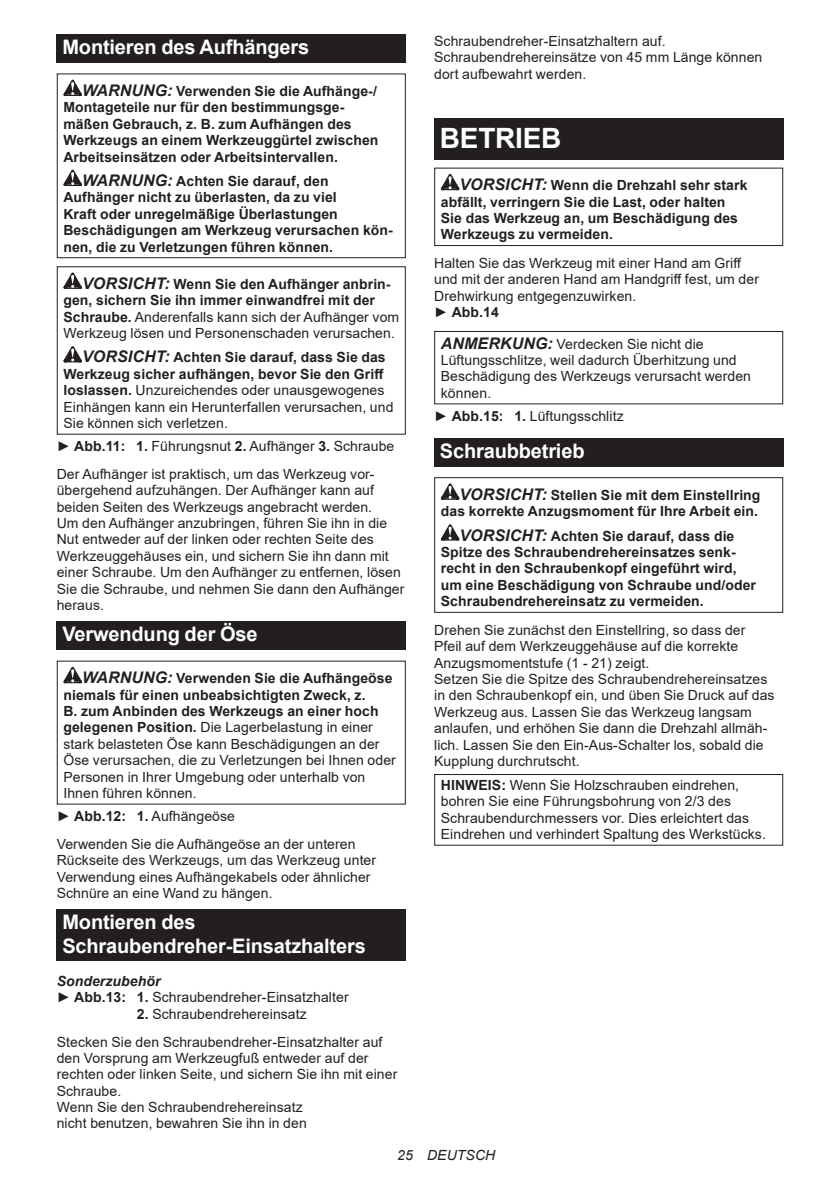
<style>
.page{position:relative;width:840px;height:1191px;background:#fff}
.page>*{position:absolute;margin:0;border:0;box-sizing:border-box;transform-origin:0 0}
.t1{font:700 28px "Arial";letter-spacing:-.01em;color:#fff}
.t2{font:700 20px/23.4px "Arial";letter-spacing:-.01em;color:#fff}
.t3{font:14px/16.4px "Arial";letter-spacing:.005em;color:#231f20}
.t4{font:700 14px/16.4px "Arial";letter-spacing:.005em;color:#231f20}
.t5{font:italic 14px "Arial";letter-spacing:.005em;color:#231f20}
.s1{font-style:italic;font-size:16px}
.s2{font-weight:700;font-style:italic;font-size:16px}
.s3{font-weight:700}
.s4{font-weight:700;font-style:italic}
</style>
<div class="page">
<div style="left:57px;top:34px;width:348px;height:29px;background:#231f20"></div>
<svg style="left:63px;top:80px;width:19px;height:16px"></svg>
<svg style="left:63px;top:170px;width:19px;height:16px"></svg>
<div style="left:57px;top:73px;width:348px;height:185px;border:1px solid #231f20"></div>
<svg style="left:63px;top:272px;width:19px;height:17px"></svg>
<svg style="left:63px;top:346px;width:19px;height:16px"></svg>
<div style="left:57px;top:621px;width:348px;height:29px;background:#231f20"></div>
<svg style="left:63px;top:667px;width:19px;height:16px"></svg>
<div style="left:57px;top:909px;width:348px;height:52px;background:#231f20"></div>
<div style="left:434px;top:118px;width:348px;height:42px;background:#231f20"></div>
<svg style="left:440px;top:174px;width:19px;height:16px"></svg>
<div style="left:434px;top:168px;width:348px;height:78px;border:1px solid #231f20"></div>
<div style="left:434px;top:331px;width:348px;height:73px;border:1px solid #231f20"></div>
<div style="left:434px;top:438px;width:348px;height:28px;background:#231f20"></div>
<svg style="left:440px;top:483px;width:19px;height:17px"></svg>
<svg style="left:440px;top:524px;width:19px;height:16px"></svg>
<div style="left:434px;top:477px;width:348px;height:136px;border:1px solid #231f20"></div>
<div style="left:434px;top:774px;width:348px;height:71px;border:1px solid #231f20"></div>
<h2 class="t2" style="left:62px;top:36px;width:248px">Montieren des Aufhängers</h2>
<p class="t4" style="left:63px;top:83px;width:316px;text-indent:19px"><span class="s1">WARNUNG:</span> Verwenden Sie die Aufhänge-/ Montageteile nur für den bestimmungsge&shy;mäßen Gebrauch, z. B. zum Aufhängen des Werkzeugs an einem Werkzeuggürtel zwischen Arbeitseinsätzen oder Arbeitsintervallen.</p>
<p class="t4" style="left:63px;top:173px;width:330px;text-indent:19px"><span class="s1">WARNUNG:</span> Achten Sie darauf, den Aufhänger nicht zu überlasten, da zu viel<br>Kraft oder unregelmäßige Überlastungen Beschädigungen am Werkzeug verursachen kön&shy;nen, die zu Verletzungen führen können.</p>
<p class="t3" style="left:63px;top:276px;width:337px;text-indent:19px"><span class="s2">VORSICHT:</span> <span class="s3">Wenn Sie den Aufhänger anbrin&shy;gen, sichern Sie ihn immer einwandfrei mit der Schraube.</span> Anderenfalls kann sich der Aufhänger vom Werkzeug lösen und Personenschaden verursachen.</p>
<p class="t3" style="left:63px;top:349px;width:331px;text-indent:19px"><span class="s2">VORSICHT:</span> <span class="s3">Achten Sie darauf, dass Sie das Werkzeug sicher aufhängen, bevor Sie den Griff loslassen.</span> Unzureichendes oder unausgewogenes Einhängen kann ein Herunterfallen verursachen, und Sie können sich verletzen.</p>
<p class="t3" style="left:57px;top:432px;width:339px;line-height:27.8px">► <span class="s3">Abb.11: 1.</span> Führungsnut <span class="s3">2.</span> Aufhänger <span class="s3">3.</span> Schraube<br>Der Aufhänger ist praktisch, um das Werkzeug vor-</p>
<p class="t3" style="left:57px;top:482px;width:349px">übergehend aufzuhängen. Der Aufhänger kann auf beiden Seiten des Werkzeugs angebracht werden.<br>Um den Aufhänger anzubringen, führen Sie ihn in die Nut entweder auf der linken oder rechten Seite des Werkzeuggehäuses ein, und sichern Sie ihn dann mit einer Schraube. Um den Aufhänger zu entfernen, lösen Sie die Schraube, und nehmen Sie dann den Aufhänger heraus.</p>
<h2 class="t2" style="left:62px;top:623px;width:197px">Verwendung der Öse</h2>
<p class="t3" style="left:63px;top:670px;width:334px;text-indent:19px"><span class="s2">WARNUNG:</span> <span class="s3">Verwenden Sie die Aufhängeöse niemals für einen unbeabsichtigten Zweck, z.<br>B. zum Anbinden des Werkzeugs an einer hoch gelegenen Position.</span> Die Lagerbelastung in einer stark belasteten Öse kann Beschädigungen an der Öse verursachen, die zu Verletzungen bei Ihnen oder Personen in Ihrer Umgebung oder unterhalb von Ihnen führen können.</p>
<p class="t3" style="left:57px;top:802px;width:300px;line-height:27.8px">► <span class="s3">Abb.12: 1.</span> Aufhängeöse<br>Verwenden Sie die Aufhängeöse an der unteren</p>
<p class="t3" style="left:57px;top:852px;width:321px">Rückseite des Werkzeugs, um das Werkzeug unter<br>Verwendung eines Aufhängekabels oder ähnlicher<br>Schnüre an eine Wand zu hängen.</p>
<h2 class="t2" style="left:62px;top:910px;width:305px">Montieren des<br>Schraubendreher-Einsatzhalters</h2>
<p class="t3" style="left:57px;top:972px;width:293px"><span class="s4">Sonderzubehör<br></span>► <span class="s3">Abb.13: 1.</span> Schraubendreher-Einsatzhalter</p>
<p class="t3" style="left:57px;top:1000px;width:327px;line-height:27.8px;text-align:center"><span class="s3">2.</span> Schraubendrehereinsatz<br>Stecken Sie den Schraubendreher-Einsatzhalter auf</p>
<p class="t3" style="left:57px;top:1049px;width:342px">den Vorsprung am Werkzeugfuß entweder auf der rechten oder linken Seite, und sichern Sie ihn mit einer Schraube.<br>Wenn Sie den Schraubendrehereinsatz<br>nicht benutzen, bewahren Sie ihn in den</p>
<p class="t3" style="left:434px;top:33px;width:329px">Schraubendreher-Einsatzhaltern auf.<br>Schraubendrehereinsätze von 45 mm Länge können dort aufbewahrt werden.</p>
<h1 class="t1" style="left:439px;top:119px;width:123px">BETRIEB</h1>
<p class="t4" style="left:440px;top:177px;width:308px;text-indent:19px"><span class="s1">VORSICHT:</span> Wenn die Drehzahl sehr stark abfällt, verringern Sie die Last, oder halten Sie das Werkzeug an, um Beschädigung des Werkzeugs zu vermeiden.</p>
<p class="t3" style="left:434px;top:255px;width:326px">Halten Sie das Werkzeug mit einer Hand am Griff und mit der anderen Hand am Handgriff fest, um der Drehwirkung entgegenzuwirken.<br>► <span class="s3">Abb.14</span></p>
<p class="t3" style="left:440px;top:335px;width:311px"><span class="s2">ANMERKUNG:</span> Verdecken Sie nicht die Lüftungsschlitze, weil dadurch Überhitzung und Beschädigung des Werkzeugs verursacht werden können.</p>
<p class="t3" style="left:434px;top:407px;width:191px">► <span class="s3">Abb.15: 1.</span> Lüftungsschlitz</p>
<h2 class="t2" style="left:439px;top:439px;width:146px">Schraubbetrieb</h2>
<p class="t4" style="left:440px;top:487px;width:321px;text-align:right"><span class="s1">VORSICHT:</span> Stellen Sie mit dem Einstellring das korrekte Anzugsmoment für Ihre Arbeit ein.</p>
<p class="t4" style="left:440px;top:527px;width:316px;text-indent:19px"><span class="s1">VORSICHT:</span> Achten Sie darauf, dass die Spitze des Schraubendrehereinsatzes senk&shy;recht in den Schraubenkopf eingeführt wird, um eine Beschädigung von Schraube und/oder Schraubendrehereinsatz zu vermeiden.</p>
<p class="t3" style="left:434px;top:621px;width:342px">Drehen Sie zunächst den Einstellring, so dass der Pfeil auf dem Werkzeuggehäuse auf die korrekte Anzugsmomentstufe (1 - 21) zeigt.<br>Setzen Sie die Spitze des Schraubendrehereinsatzes in den Schraubenkopf ein, und üben Sie Druck auf das Werkzeug aus. Lassen Sie das Werkzeug langsam anlaufen, und erhöhen Sie dann die Drehzahl allmäh&shy;lich. Lassen Sie den Ein-Aus-Schalter los, sobald die Kupplung durchrutscht.</p>
<p class="t3" style="left:440px;top:776px;width:326px"><span class="s3">HINWEIS:</span> Wenn Sie Holzschrauben eindrehen, bohren Sie eine Führungsbohrung von 2/3 des Schraubendurchmessers vor. Dies erleichtert das Eindrehen und verhindert Spaltung des Werkstücks.</p>
<p class="t5" style="left:397px;top:1146px;width:99px">25 DEUTSCH</p>
</div>
